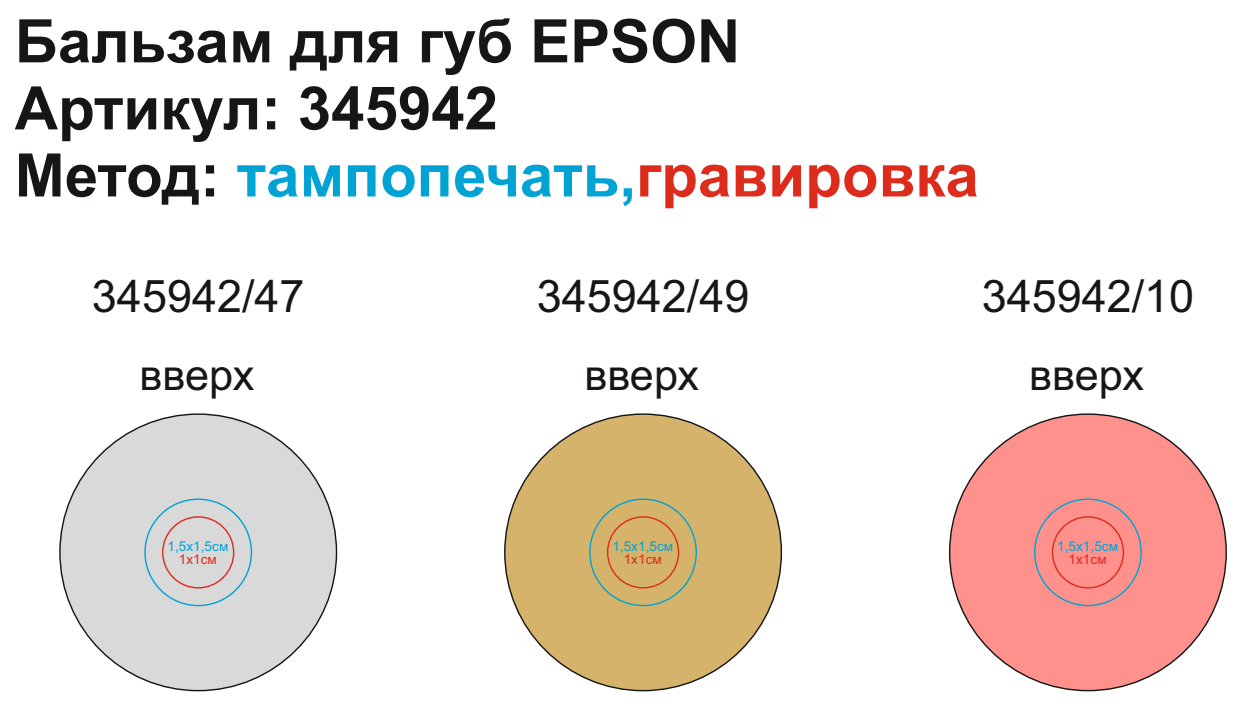
<style>
.page{position:relative;width:1241px;height:709px;background:#fff}
.page>*{position:absolute;margin:0;border:0;box-sizing:border-box;transform-origin:0 0}
.t1{font:700 60px/67px "Arial";color:#151616}
.t2{font:45px "Arial";color:#151616}
.t3{font:43.25px "Arial";letter-spacing:-.005em;color:#151616}
.t4{font:13.5px "Arial";color:#00a3d4}
.t5{font:13.5px "Arial";color:#dd2b1c}
.s1{color:#00a3d4}
.s2{color:#dd2b1c}
</style>
<div class="page">
<div style="left:59px;top:413px;width:278px;height:278px;background:#d9d9da;border:1px solid #151616;border-radius:50%"></div>
<div style="left:162px;top:516px;width:72px;height:72px;border:1px solid #dd2b1c;border-radius:50%"></div>
<div style="left:504px;top:413px;width:278px;height:278px;background:#d5b36b;border:1px solid #151616;border-radius:50%"></div>
<div style="left:607px;top:516px;width:72px;height:72px;border:1px solid #dd2b1c;border-radius:50%"></div>
<div style="left:948px;top:413px;width:278px;height:278px;background:#ff918d;border:1px solid #151616;border-radius:50%"></div>
<div style="left:1051px;top:516px;width:72px;height:72px;border:1px solid #dd2b1c;border-radius:50%"></div>
<p class="t1" style="left:15px;top:13px;width:965px">Бальзам для губ EPSON<br>Артикул: 345942<br>Метод: <span class="s1">тампопечать,</span><span class="s2">гравировка</span></p>
<p class="t2" style="left:92px;top:279px;width:214px">345942/47</p>
<p class="t2" style="left:536px;top:279px;width:214px">345942/49</p>
<p class="t2" style="left:981px;top:279px;width:214px">345942/10</p>
<p class="t3" style="left:139px;top:358px;width:116px">вверх</p>
<p class="t3" style="left:584px;top:358px;width:116px">вверх</p>
<p class="t3" style="left:1029px;top:358px;width:116px">вверх</p>
<p class="t4" style="left:167px;top:541px;width:62px">1,5х1,5см</p>
<p class="t5" style="left:179px;top:554px;width:40px">1х1см</p>
<p class="t4" style="left:612px;top:541px;width:62px">1,5х1,5см</p>
<p class="t5" style="left:623px;top:554px;width:40px">1х1см</p>
<p class="t4" style="left:1057px;top:541px;width:62px">1,5х1,5см</p>
<p class="t5" style="left:1068px;top:554px;width:40px">1х1см</p>
</div>
